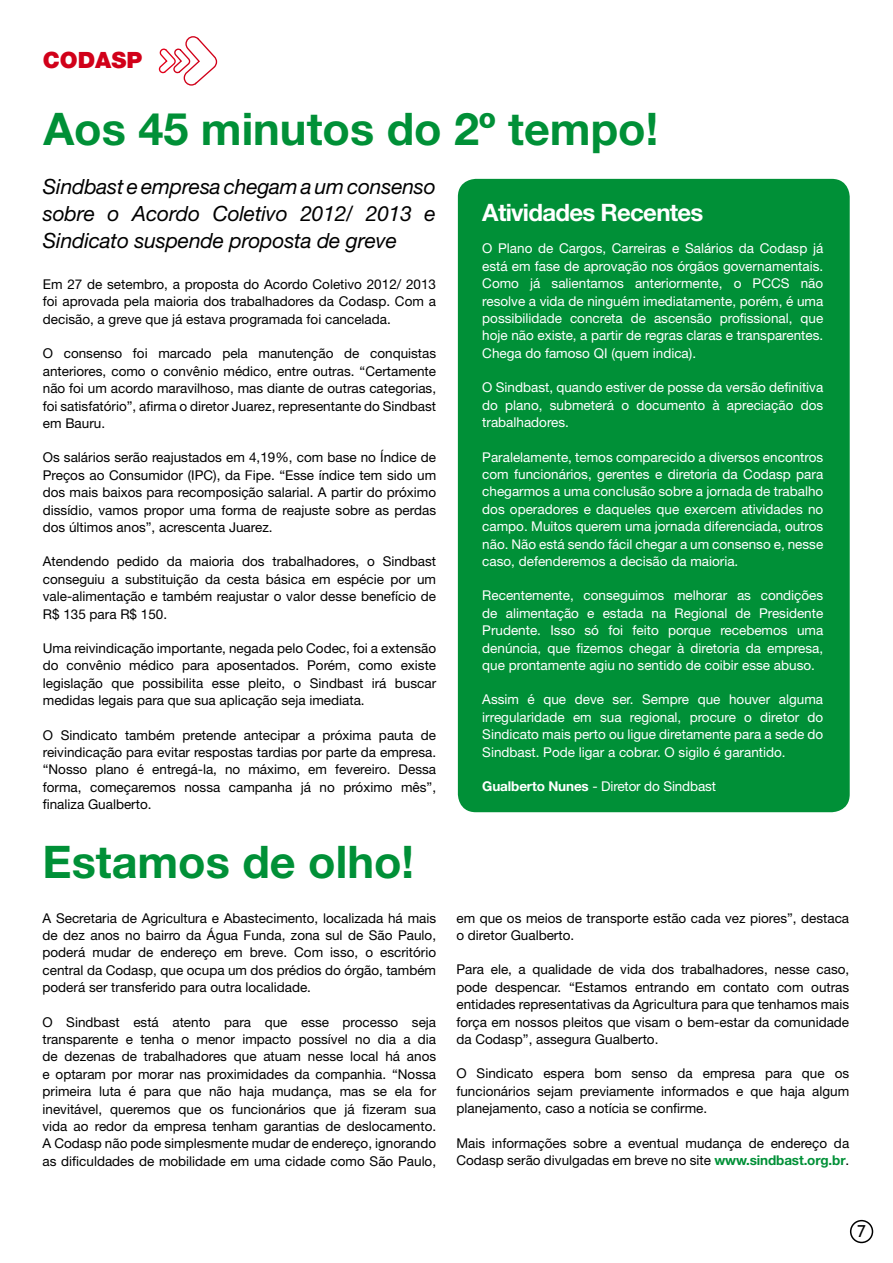
<style>
.page{position:relative;width:893px;height:1263px;background:#fff}
.page>*{position:absolute;margin:0;border:0;box-sizing:border-box;transform-origin:0 0}
.t1{font:700 45px "Helvetica Neue LT Std";color:#009037}
.t2{font:700 24px "Helvetica Neue LT Std";letter-spacing:-.03em;color:#fff}
.t3{font:900 22.5px "Helvetica Neue LT Std";color:#d10019}
.t4{font:italic 21px/27px "Helvetica Neue LT Std";letter-spacing:-.01em;color:#000;text-align:justify}
.t5{font:16.5px "Trebuchet MS";color:#000}
.t6{font:13.5px/17.4px "Helvetica Neue LT Std";color:#000;text-align:justify}
.t7{font:13.5px/17.4px "Helvetica Neue LT Std";color:#fff;text-align:justify}
.s1{font-weight:700}
.s2{font-weight:700;color:#009037}
</style>
<div class="page">
<div style="left:850px;top:1220px;width:23px;height:23px;border:2px solid #000;border-radius:50%"></div>
<svg style="left:158px;top:36px;width:60px;height:50px"></svg>
<div style="left:458px;top:179px;width:392px;height:633px;background:#009037;border-radius:18px"></div>
<h3 class="t3" style="left:43px;top:46px;width:101px">CODASP</h3>
<h1 class="t1" style="left:43px;top:101px;width:616px">Aos 45 minutos do 2º tempo!</h1>
<h3 class="t4" style="left:43px;top:173px;width:395px">Sindbast e empresa chegam a um consenso sobre o Acordo Coletivo 2012/ 2013 e Sindicato suspende proposta de greve</h3>
<p class="t6" style="left:43px;top:275px;width:395px">Em 27 de setembro, a proposta do Acordo Coletivo 2012/ 2013 foi aprovada pela maioria dos trabalhadores da Codasp. Com a decisão, a greve que já estava programada foi cancelada.</p>
<p class="t6" style="left:43px;top:345px;width:395px">O consenso foi marcado pela manutenção de conquistas anteriores, como o convênio médico, entre outras. “Certamente não foi um acordo maravilhoso, mas diante de outras categorias, foi satisfatório”, afirma o diretor Juarez, representante do Sindbast em Bauru.</p>
<p class="t6" style="left:43px;top:449px;width:395px">Os salários serão reajustados em 4,19%, com base no Índice de Preços ao Consumidor (IPC), da Fipe. “Esse índice tem sido um dos mais baixos para recomposição salarial. A partir do próximo dissídio, vamos propor uma forma de reajuste sobre as perdas dos últimos anos”, acrescenta Juarez.</p>
<p class="t6" style="left:43px;top:553px;width:395px">Atendendo pedido da maioria dos trabalhadores, o Sindbast conseguiu a substituição da cesta básica em espécie por um vale-alimentação e também reajustar o valor desse benefício de R$ 135 para R$ 150.</p>
<p class="t6" style="left:43px;top:639px;width:395px">Uma reivindicação importante, negada pelo Codec, foi a extensão do convênio médico para aposentados. Porém, como existe legislação que possibilita esse pleito, o Sindbast irá buscar medidas legais para que sua aplicação seja imediata.</p>
<p class="t6" style="left:43px;top:726px;width:395px">O Sindicato também pretende antecipar a próxima pauta de reivindicação para evitar respostas tardias por parte da empresa. “Nosso plano é entregá-la, no máximo, em fevereiro. Dessa forma, começaremos nossa campanha já no próximo mês”, finaliza Gualberto.</p>
<h2 class="t2" style="left:482px;top:198px;width:223px">Atividades Recentes</h2>
<p class="t7" style="left:482px;top:240px;width:342px">O Plano de Cargos, Carreiras e Salários da Codasp já está em fase de aprovação nos órgãos governamentais.<br>Como já salientamos anteriormente, o PCCS não resolve a vida de ninguém imediatamente, porém, é uma possibilidade concreta de ascensão profissional, que hoje não existe, a partir de regras claras e transparentes.<br>Chega do famoso QI (quem indica).</p>
<p class="t7" style="left:482px;top:379px;width:342px">O Sindbast, quando estiver de posse da versão definitiva do plano, submeterá o documento à apreciação dos trabalhadores.</p>
<p class="t7" style="left:482px;top:448px;width:343px">Paralelamente, temos comparecido a diversos encontros com funcionários, gerentes e diretoria da Codasp para chegarmos a uma conclusão sobre a jornada de trabalho dos operadores e daqueles que exercem atividades no campo. Muitos querem uma jornada diferenciada, outros não. Não está sendo fácil chegar a um consenso e, nesse caso, defenderemos a decisão da maioria.</p>
<p class="t7" style="left:482px;top:587px;width:342px">Recentemente, conseguimos melhorar as condições de alimentação e estada na Regional de Presidente Prudente. Isso só foi feito porque recebemos uma denúncia, que fizemos chegar à diretoria da empresa, que prontamente agiu no sentido de coibir esse abuso.</p>
<p class="t7" style="left:482px;top:691px;width:342px">Assim é que deve ser. Sempre que houver alguma irregularidade em sua regional, procure o diretor do Sindicato mais perto ou ligue diretamente para a sede do Sindbast. Pode ligar a cobrar. O sigilo é garantido.</p>
<p class="t7" style="left:482px;top:777px;width:235px"><span class="s1">Gualberto Nunes</span> - Diretor do Sindbast</p>
<h1 class="t1" style="left:43px;top:834px;width:373px">Estamos de olho!</h1>
<p class="t6" style="left:43px;top:909px;width:395px">A Secretaria de Agricultura e Abastecimento, localizada há mais de dez anos no bairro da Água Funda, zona sul de São Paulo, poderá mudar de endereço em breve. Com isso, o escritório central da Codasp, que ocupa um dos prédios do órgão, também poderá ser transferido para outra localidade.</p>
<p class="t6" style="left:43px;top:1013px;width:395px">O Sindbast está atento para que esse processo seja transparente e tenha o menor impacto possível no dia a dia de dezenas de trabalhadores que atuam nesse local há anos e optaram por morar nas proximidades da companhia. “Nossa primeira luta é para que não haja mudança, mas se ela for inevitável, queremos que os funcionários que já fizeram sua vida ao redor da empresa tenham garantias de deslocamento.<br>A Codasp não pode simplesmente mudar de endereço, ignorando as dificuldades de mobilidade em uma cidade como São Paulo,</p>
<p class="t6" style="left:456px;top:909px;width:394px">em que os meios de transporte estão cada vez piores”, destaca o diretor Gualberto.</p>
<p class="t6" style="left:456px;top:961px;width:394px">Para ele, a qualidade de vida dos trabalhadores, nesse caso, pode despencar. “Estamos entrando em contato com outras entidades representativas da Agricultura para que tenhamos mais força em nossos pleitos que visam o bem-estar da comunidade da Codasp”, assegura Gualberto.</p>
<p class="t6" style="left:456px;top:1065px;width:394px">O Sindicato espera bom senso da empresa para que os funcionários sejam previamente informados e que haja algum planejamento, caso a notícia se confirme.</p>
<p class="t6" style="left:456px;top:1134px;width:394px">Mais informações sobre a eventual mudança de endereço da<br>Codasp serão divulgadas em breve no site <span class="s2">www.sindbast.org.br</span>.</p>
<p class="t5" style="left:857px;top:1221px;width:10px">7</p>
</div>
